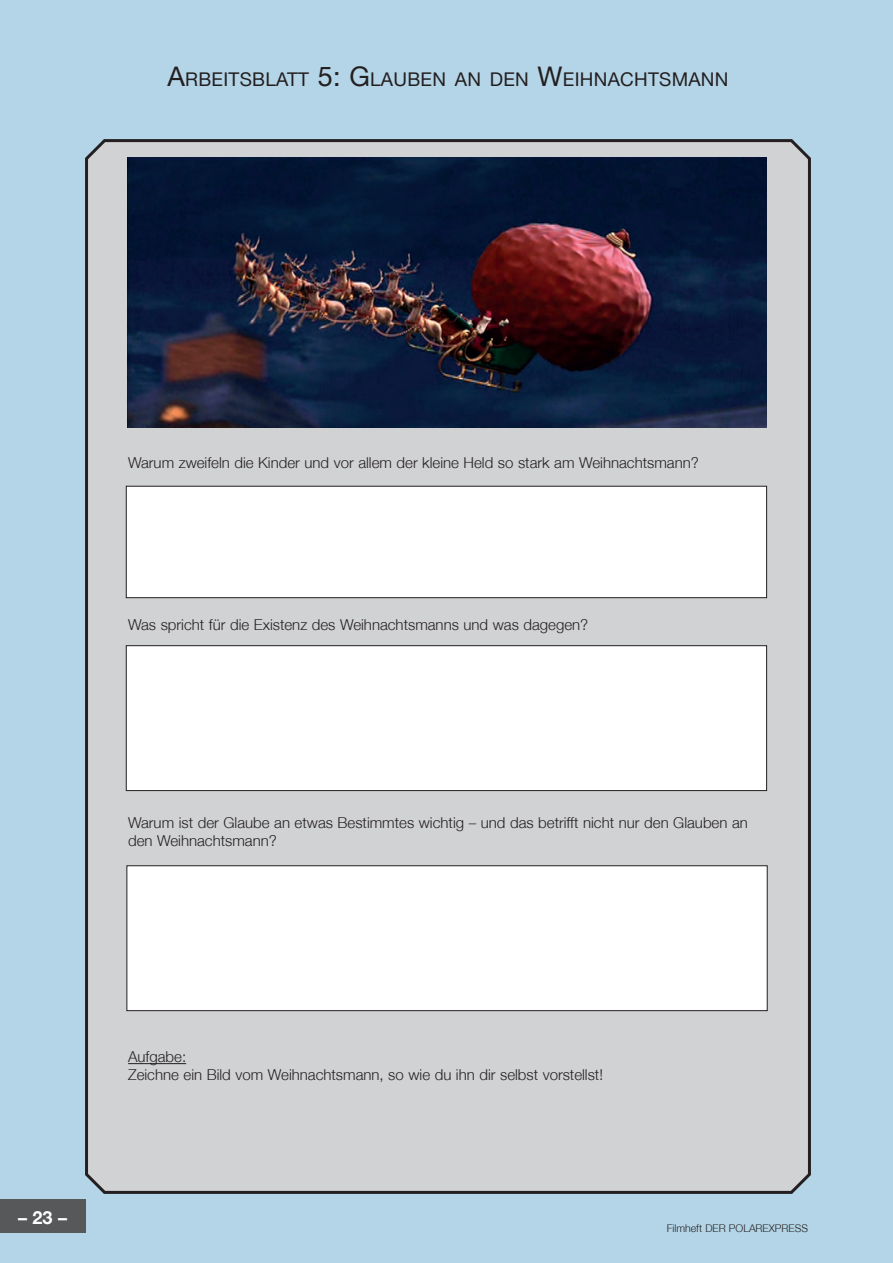
<style>
.page{position:relative;width:893px;height:1263px;background:#b4d5e7}
.page>*{position:absolute;margin:0;border:0;box-sizing:border-box;transform-origin:0 0}
.t1{font:18.9px "Helvetica Neue LT";letter-spacing:.015em;color:#231f20}
.t2{font:700 18px "Helvetica Neue";color:#fff}
.t3{font:300 15px/18px "Helvetica Neue";color:#231f20}
.t4{font:300 10.65px "Helvetica Neue";color:#231f20}
.s1{font-size:27px}
</style>
<div class="page">
<div style="left:0;top:1199px;width:85px;height:34px;background:#57585a"></div>
<div style="left:85px;top:139px;width:726px;height:1055px;background:#d1d2d4"></div>
<hr style="left:128px;top:1063px;width:58px;height:1px;background:#231f20">
<img style="left:127px;top:157px;width:640px;height:270px">
<div style="left:126px;top:486px;width:641px;height:112px;background:#fff;border:1px solid #231f20"></div>
<div style="left:126px;top:645px;width:641px;height:146px;background:#fff;border:1px solid #231f20"></div>
<div style="left:126px;top:865px;width:642px;height:146px;background:#fff;border:1px solid #231f20"></div>
<p class="t1" style="left:167px;top:68px;width:563px"><span class="s1">A</span>RBEITSBLATT <span class="s1">5: G</span>LAUBEN AN DEN <span class="s1">W</span>EI HNACHTSMANN</p>
<p class="t3" style="left:128px;top:453px;width:572px">Warum zweifeln die Kinder und vor allem der kleine Held so stark am Weihnachtsmann?</p>
<p class="t3" style="left:128px;top:615px;width:462px">Was spricht für die Existenz des Weihnachtsmanns und was dagegen?</p>
<p class="t3" style="left:128px;top:813px;width:621px">Warum ist der Glaube an etwas Bestimmtes wichtig – und das betrifft nicht nur den Glauben an den Weihnachtsmann?</p>
<p class="t2" style="left:18px;top:1206px;width:51px">– 23 –</p>
<p class="t3" style="left:128px;top:1047px;width:476px">Aufgabe:<br>Zeichne ein Bild vom Weihnachtsmann, so wie du ihn dir selbst vorstellst!</p>
<p class="t4" style="left:667px;top:1221px;width:143px">Filmheft DER POLAREXPRESS</p>
</div>
